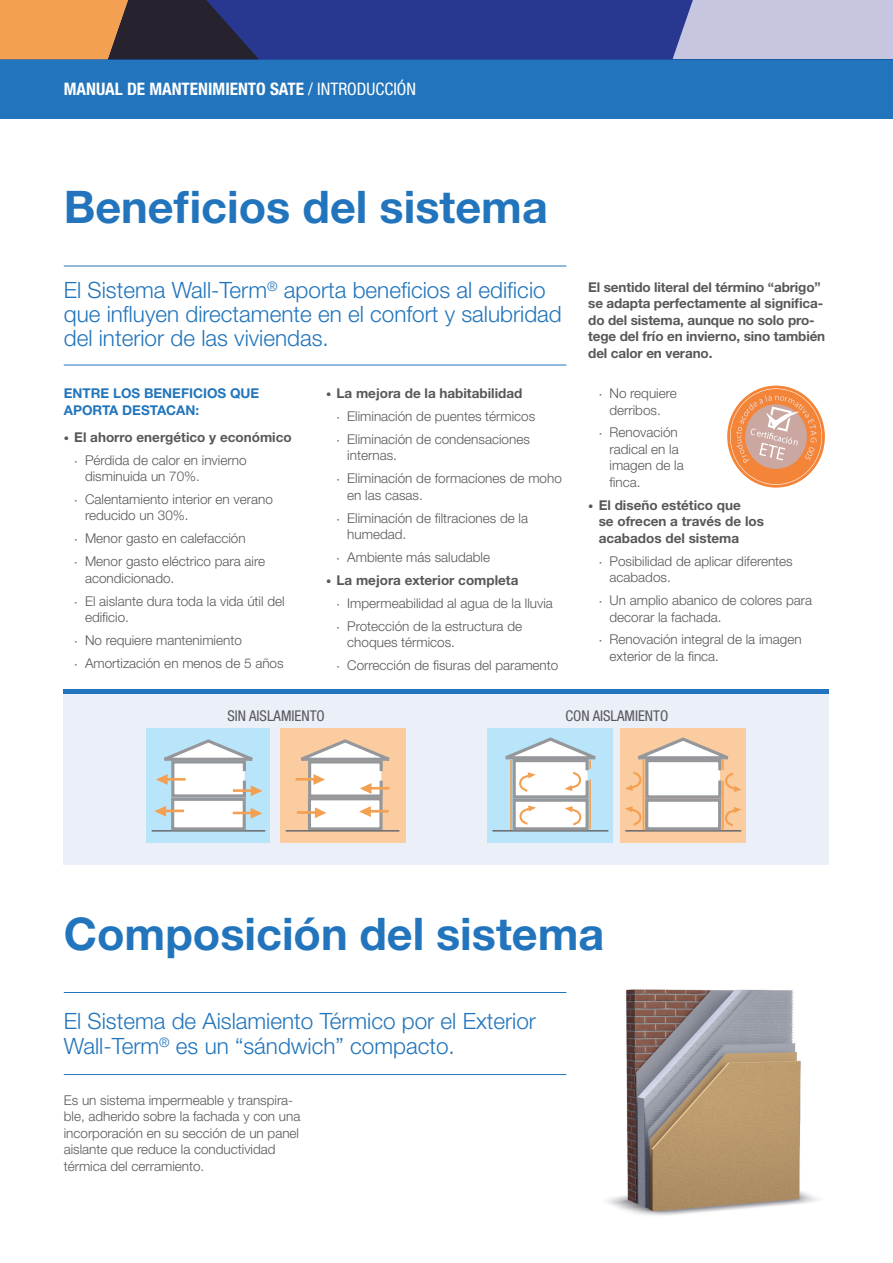
<style>
.page{position:relative;width:893px;height:1263px;background:#fff}
.page>*{position:absolute;margin:0;border:0;box-sizing:border-box;transform-origin:0 0}
.t1{font:700 45px "Helvetica Neue LT Std";color:#2275bc}
.t2{font:300 22.5px/24px "Helvetica Neue LT Std";color:#2275bc}
.t3{font:700 condensed 17.25px "Helvetica Neue LT Std";color:#fff}
.t4{font:condensed 14.85px "Helvetica Neue LT Std";color:#57585a}
.t5{font:300 13.5px/23px "Helvetica Neue LT Std";color:#57585a}
.t6{font:700 13.5px/16.5px "Helvetica Neue LT Std";letter-spacing:-.01em;color:#57585a}
.t7{font:700 13.5px/16.5px "Helvetica Neue LT Std";color:#2275bc}
.s1{font-weight:400}
.s2{font-weight:500;font-size:10.5px}
.s3{font-weight:300}
.s4{font-weight:700}
</style>
<div class="page">
<div style="left:0;top:59px;width:893px;height:60px;background:#2275bc"></div>
<div style="left:0;top:0;width:893px;height:59px;background:#c6c6e0"></div>
<svg style="left:0;top:0;width:693px;height:59px"></svg>
<img style="left:562px;top:989px;width:256px;height:227px">
<hr style="left:64px;top:365px;width:502px;height:1px;background:#2275bc">
<hr style="left:64px;top:266px;width:502px;height:1px;background:#2275bc">
<div style="left:64px;top:693px;width:765px;height:172px;background:#ebeff8"></div>
<div style="left:147px;top:728px;width:123px;height:115px;background:#b9e5fa"></div>
<hr style="left:152px;top:830px;width:113px;height:2px;background:#6c6d70">
<div style="left:172px;top:799px;width:72px;height:30px;background:#fff"></div>
<div style="left:171px;top:798px;width:75px;height:32px;border:3px solid #95979a"></div>
<svg style="left:154px;top:806px;width:13px;height:11px"></svg>
<hr style="left:164px;top:809px;width:20px;height:3px;background:#f4a052">
<svg style="left:156px;top:739px;width:107px;height:60px"></svg>
<hr style="left:233px;top:789px;width:20px;height:3px;background:#f4a052">
<svg style="left:250px;top:808px;width:12px;height:11px"></svg>
<hr style="left:233px;top:812px;width:20px;height:2px;background:#f4a052">
<div style="left:280px;top:728px;width:125px;height:115px;background:#facc9f"></div>
<div style="left:309px;top:798px;width:72px;height:31px;background:#fff"></div>
<div style="left:308px;top:797px;width:75px;height:33px;border:3px solid #95979a"></div>
<svg style="left:359px;top:806px;width:12px;height:11px"></svg>
<hr style="left:369px;top:810px;width:20px;height:2px;background:#f4a052">
<svg style="left:300px;top:739px;width:90px;height:60px"></svg>
<hr style="left:295px;top:778px;width:20px;height:3px;background:#f4a052">
<svg style="left:314px;top:807px;width:13px;height:11px"></svg>
<hr style="left:297px;top:811px;width:20px;height:3px;background:#f4a052">
<hr style="left:286px;top:830px;width:113px;height:2px;background:#6c6d70">
<div style="left:488px;top:728px;width:125px;height:115px;background:#b9e5fa"></div>
<hr style="left:492px;top:830px;width:116px;height:2px;background:#6c6d70">
<div style="left:513px;top:798px;width:76px;height:32px;border:3px solid #95979a"></div>
<svg style="left:505px;top:737px;width:91px;height:89px"></svg>
<hr style="left:510px;top:760px;width:2px;height:70px;background:#f4a052">
<hr style="left:589px;top:780px;width:2px;height:49px;background:#f4a052">
<div style="left:620px;top:728px;width:126px;height:115px;background:#facc9f"></div>
<hr style="left:625px;top:830px;width:116px;height:2px;background:#6c6d70">
<div style="left:646px;top:800px;width:74px;height:29px;background:#fff"></div>
<div style="left:645px;top:798px;width:76px;height:32px;border:3px solid #95979a"></div>
<svg style="left:625px;top:806px;width:18px;height:21px"></svg>
<svg style="left:725px;top:807px;width:16px;height:20px"></svg>
<hr style="left:643px;top:760px;width:1px;height:70px;background:#f4a052">
<svg style="left:625px;top:737px;width:117px;height:63px"></svg>
<hr style="left:722px;top:781px;width:2px;height:48px;background:#f4a052">
<hr style="left:64px;top:689px;width:765px;height:4px;background:#2275bc">
<hr style="left:64px;top:1074px;width:502px;height:1px;background:#2275bc">
<hr style="left:64px;top:992px;width:502px;height:1px;background:#2275bc">
<div style="left:730px;top:389px;width:91px;height:95px;background:#f48437;border-radius:50%"></div>
<div style="left:745px;top:404px;width:62px;height:65px;background:#caa8a1;border-radius:50%"></div>
<div style="left:727px;top:386px;width:98px;height:102px;border:3px solid #f48437;border-radius:50%"></div>
<svg style="left:736px;top:395px;width:81px;height:68px"></svg>
<p class="t3" style="left:64px;top:78px;width:354px">MANUAL DE MANTENIMIENTO SATE <span class="s1">/ INTRODUCCIÓN</span></p>
<h1 class="t1" style="left:64px;top:180px;width:486px">Beneficios del sistema</h1>
<h2 class="t2" style="left:64px;top:278px;width:500px">El Sistema Wall-Term<sup>®</sup> aporta beneficios al edificio que influyen directamente en el confort y salubridad del interior de las viviendas.</h2>
<p class="t6" style="left:588px;top:279px;width:239px">El sentido literal del término “abrigo” se adapta perfectamente al significa&shy;do del sistema, aunque no solo pro&shy;tege del frío en invierno, sino también del calor en verano.</p>
<p class="t7" style="left:64px;top:385px;width:197px">ENTRE LOS BENEFICIOS QUE<br>APORTA DESTACAN:</p>
<p class="t6" style="left:75px;top:425px;width:219px;line-height:23px;text-indent:-11px"><span class="s2">•</span> El ahorro energético y económico <span class="s2">·</span> <span class="s3">Pérdida de calor en invierno</span></p>
<p class="t5" style="left:75px;top:464px;width:200px;text-indent:10px">disminuida un 70%.<br><span class="s2">·</span> Calentamiento interior en verano</p>
<p class="t5" style="left:75px;top:504px;width:192px;text-indent:10px">reducido un 30%.<br><span class="s2">·</span> Menor gasto en calefacción<br><span class="s2">·</span> Menor gasto eléctrico para aire</p>
<p class="t5" style="left:75px;top:566px;width:212px;text-indent:10px">acondicionado.<br><span class="s2">·</span> El aislante dura toda la vida útil del</p>
<p class="t5" style="left:75px;top:605px;width:211px;text-indent:10px">edificio.<br><span class="s2">·</span> No requiere mantenimiento<br><span class="s2">·</span> Amortización en menos de 5 años</p>
<p class="t5" style="left:337px;top:381px;width:200px;text-indent:-11px"><span class="s2">•</span> <span class="s4">La mejora de la habitabilidad<br></span><span class="s2">·</span> Eliminación de puentes térmicos <span class="s2">·</span> Eliminación de condensaciones</p>
<p class="t5" style="left:337px;top:444px;width:227px;text-indent:10px">internas.<br><span class="s2">·</span> Eliminación de formaciones de moho</p>
<p class="t5" style="left:337px;top:483px;width:193px;text-indent:10px">en las casas.<br><span class="s2">·</span> Eliminación de filtraciones de la</p>
<p class="t5" style="left:337px;top:522px;width:155px;text-indent:10px">humedad.<br><span class="s2">·</span> Ambiente más saludable</p>
<p class="t5" style="left:337px;top:568px;width:218px;text-indent:-11px"><span class="s2">•</span> <span class="s4">La mejora exterior completa<br></span><span class="s2">·</span> Impermeabilidad al agua de la lluvia <span class="s2">·</span> Protección de la estructura de</p>
<p class="t5" style="left:337px;top:630px;width:223px;text-indent:10px">choques térmicos.<br><span class="s2">·</span> Corrección de fisuras del paramento</p>
<p class="t5" style="left:599px;top:385px;width:79px;line-height:16.5px;text-align:center"><span class="s2">·</span> No requiere derribos.</p>
<p class="t5" style="left:609px;top:424px;width:76px;line-height:16.5px;text-indent:-10px"><span class="s2">·</span> Renovación radical en la imagen de la finca.</p>
<p class="t6" style="left:599px;top:496px;width:167px;text-indent:-10px"><span class="s2">•</span> El diseño estético que<br>se ofrecen a través de los acabados del sistema</p>
<p class="t5" style="left:609px;top:552px;width:185px;line-height:16.5px;text-indent:-10px"><span class="s2">·</span> Posibilidad de aplicar diferentes acabados.</p>
<p class="t5" style="left:609px;top:592px;width:204px;line-height:16.5px;text-indent:-10px"><span class="s2">·</span> Un amplio abanico de colores para decorar la fachada.</p>
<p class="t5" style="left:609px;top:631px;width:194px;line-height:16.5px;text-indent:-10px"><span class="s2">·</span> Renovación integral de la imagen exterior de la finca.</p>
<p class="t4" style="left:227px;top:707px;width:99px">SIN AISLAMIENTO</p>
<p class="t4" style="left:565px;top:707px;width:104px">CON AISLAMIENTO</p>
<h1 class="t1" style="left:64px;top:906px;width:542px">Composición del sistema</h1>
<h2 class="t2" style="left:64px;top:1007px;width:474px;line-height:25.5px">El Sistema de Aislamiento Térmico por el Exterior<br>Wall-Term<sup>®</sup> es un “sándwich” compacto.</h2>
<p class="t5" style="left:64px;top:1091px;width:238px;line-height:16.5px">Es un sistema impermeable y transpira&shy;ble, adherido sobre la fachada y con una incorporación en su sección de un panel aislante que reduce la conductividad térmica del cerramiento.</p>
</div>
